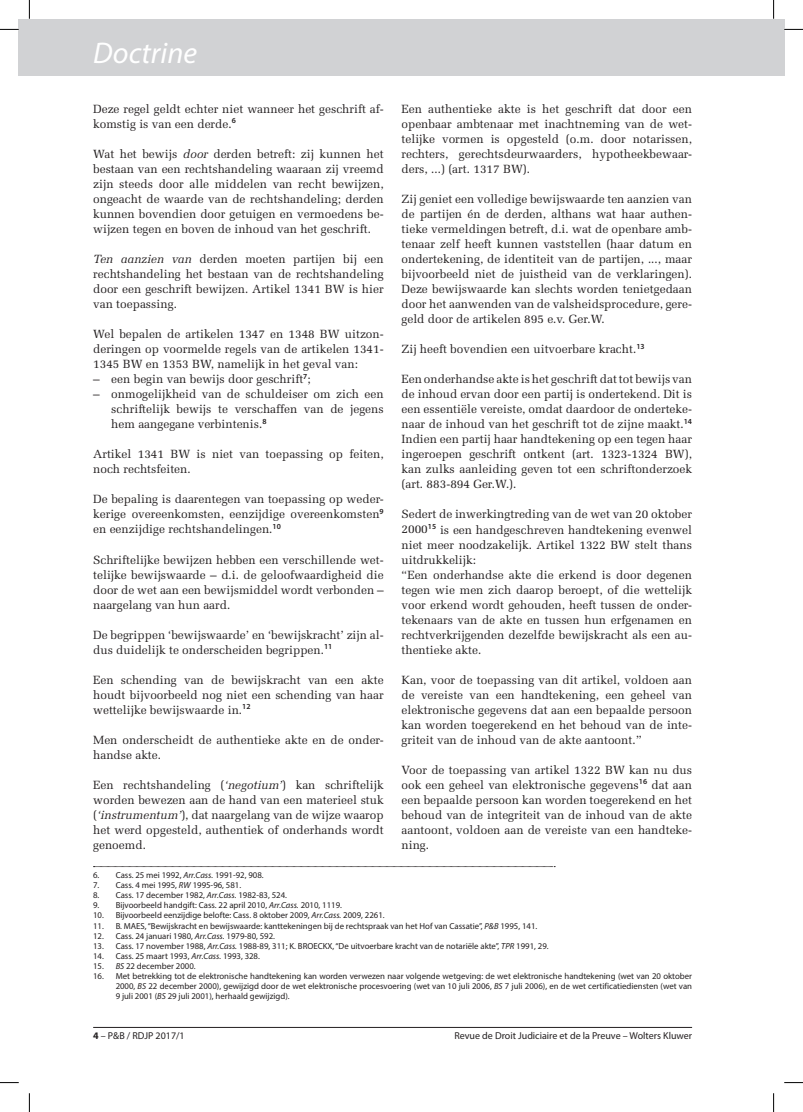
<style>
.page{position:relative;width:803px;height:1112px;background:#fff}
.page>*{position:absolute;margin:0;border:0;box-sizing:border-box;transform-origin:0 0}
.t1{font:italic 30px "Myriad Pro";color:#fff}
.t2{font:11.88px/15px "Melior LT Std";color:#231f20;text-align:justify}
.t3{font:10px "Myriad Pro";color:#231f20}
.t4{font:8.75px/10px "Myriad Pro";color:#231f20;text-align:justify}
.s1{font-style:italic}
.s2{font-weight:700}
</style>
<div class="page">
<div style="left:19px;top:19px;width:765px;height:56px;background:#d1d2d4"></div>
<hr style="left:93px;top:1026px;width:599px;height:1px;background:#231f20">
<svg style="left:93px;top:866px;width:462px;height:1px"></svg>
<svg style="left:0;top:29px;width:19px;height:1px"></svg>
<svg style="left:784px;top:29px;width:19px;height:1px"></svg>
<svg style="left:0;top:1082px;width:19px;height:1px"></svg>
<svg style="left:784px;top:1082px;width:19px;height:1px"></svg>
<svg style="left:29px;top:0;width:1px;height:19px"></svg>
<svg style="left:29px;top:1093px;width:1px;height:18px"></svg>
<svg style="left:773px;top:0;width:1px;height:19px"></svg>
<svg style="left:773px;top:1093px;width:1px;height:18px"></svg>
<h1 class="t1" style="left:93px;top:34px;width:105px">Doctrine</h1>
<p class="t2" style="left:93px;top:102px;width:292px">Deze regel geldt echter niet wanneer het geschrift af&shy;komstig is van een derde.<sup>6</sup></p>
<p class="t2" style="left:93px;top:147px;width:292px">Wat het bewijs <span class="s1">door</span> derden betreft: zij kunnen het bestaan van een rechtshandeling waaraan zij vreemd zijn steeds door alle middelen van recht bewijzen, ongeacht de waarde van de rechtshandeling; derden kunnen bovendien door getuigen en vermoedens be&shy;wijzen tegen en boven de inhoud van het geschrift.</p>
<p class="t2" style="left:93px;top:252px;width:292px"><span class="s1">Ten aanzien van</span> derden moeten partijen bij een rechtshandeling het bestaan van de rechtshandeling door een geschrift bewijzen. Artikel 1341 BW is hier van toepassing.</p>
<p class="t2" style="left:93px;top:327px;width:292px">Wel bepalen de artikelen 1347 en 1348 BW uitzon&shy;deringen op voormelde regels van de artikelen 1341- 1345 BW en 1353 BW, namelijk in het geval van:</p>
<p class="t2" style="left:93px;top:372px;width:219px">– een begin van bewijs door geschrift<sup>7</sup>;</p>
<p class="t2" style="left:111px;top:387px;width:274px;text-indent:-18px">– onmogelijkheid van de schuldeiser om zich een schriftelijk bewijs te verschaffen van de jegens hem aangegane verbintenis.<sup>8</sup></p>
<p class="t2" style="left:93px;top:447px;width:292px">Artikel 1341 BW is niet van toepassing op feiten, noch rechtsfeiten.</p>
<p class="t2" style="left:93px;top:492px;width:292px">De bepaling is daarentegen van toepassing op weder&shy;kerige overeenkomsten, eenzijdige overeenkomsten<sup>9 </sup>en eenzijdige rechtshandelingen.<sup>10</sup></p>
<p class="t2" style="left:93px;top:552px;width:292px">Schriftelijke bewijzen hebben een verschillende wet&shy;telijke bewijswaarde – d.i. de geloofwaardigheid die door de wet aan een bewijsmiddel wordt verbonden – naargelang van hun aard.</p>
<p class="t2" style="left:93px;top:627px;width:292px">De begrippen ‘bewijswaarde’ en ‘bewijskracht’ zijn al&shy;dus duidelijk te onderscheiden begrippen.<sup>11</sup></p>
<p class="t2" style="left:93px;top:672px;width:292px">Een schending van de bewijskracht van een akte houdt bijvoorbeeld nog niet een schending van haar wettelijke bewijswaarde in.<sup>12</sup></p>
<p class="t2" style="left:93px;top:732px;width:292px">Men onderscheidt de authentieke akte en de onder&shy;handse akte.</p>
<p class="t2" style="left:93px;top:777px;width:292px">Een rechtshandeling (<span class="s1">‘negotium’</span>) kan schriftelijk worden bewezen aan de hand van een materieel stuk (<span class="s1">‘instrumentum’</span>), dat naargelang van de wijze waarop het werd opgesteld, authentiek of onderhands wordt genoemd.</p>
<p class="t2" style="left:401px;top:102px;width:292px">Een authentieke akte is het geschrift dat door een openbaar ambtenaar met inachtneming van de wet&shy;telijke vormen is opgesteld (o.m. door notarissen, rechters, gerechtsdeurwaarders, hypotheekbewaar&shy;ders, ...) (art. 1317 BW).</p>
<p class="t2" style="left:401px;top:192px;width:292px">Zij geniet een volledige bewijswaarde ten aanzien van de partijen én de derden, althans wat haar authen&shy;tieke vermeldingen betreft, d.i. wat de openbare amb&shy;tenaar zelf heeft kunnen vaststellen (haar datum en ondertekening, de identiteit van de partijen, ..., maar bijvoorbeeld niet de juistheid van de verklaringen).<br>Deze bewijswaarde kan slechts worden tenietgedaan door het aanwenden van de valsheidsprocedure, gere&shy;geld door de artikelen 895 e.v. Ger.W.</p>
<p class="t2" style="left:401px;top:342px;width:245px">Zij heeft bovendien een uitvoerbare kracht.<sup>13</sup></p>
<p class="t2" style="left:401px;top:372px;width:292px">Een onderhandse akte is het geschrift dat tot bewijs van de inhoud ervan door een partij is ondertekend<span class="s1">.</span> Dit is een essentiële vereiste, omdat daardoor de onderteke&shy;naar de inhoud van het geschrift tot de zijne maakt.<sup>14<br></sup>Indien een partij haar handtekening op een tegen haar ingeroepen geschrift ontkent (art. 1323-1324 BW), kan zulks aanleiding geven tot een schriftonderzoek (art. 883-894 Ger.W.).</p>
<p class="t2" style="left:401px;top:507px;width:292px;text-align:left">Sedert de inwerkingtreding van de wet van 20 oktober 2000<sup>15</sup> is een handgeschreven handtekening evenwel niet meer noodzakelijk. Artikel 1322 BW stelt thans uitdrukkelijk:<br>“Een onderhandse akte die erkend is door degenen tegen wie men zich daarop beroept, of die wettelijk voor erkend wordt gehouden, heeft tussen de onder&shy;tekenaars van de akte en tussen hun erfgenamen en rechtverkrijgenden dezelfde bewijskracht als een au&shy;thentieke akte.</p>
<p class="t2" style="left:401px;top:672px;width:292px">Kan, voor de toepassing van dit artikel, voldoen aan de vereiste van een handtekening, een geheel van elektronische gegevens dat aan een bepaalde persoon kan worden toegerekend en het behoud van de inte&shy;griteit van de inhoud van de akte aantoont.”</p>
<p class="t2" style="left:401px;top:762px;width:292px">Voor de toepassing van artikel 1322 BW kan nu dus ook een geheel van elektronische gegevens<sup>16</sup> dat aan een bepaalde persoon kan worden toegerekend en het behoud van de integriteit van de inhoud van de akte aantoont, voldoen aan de vereiste van een handteke&shy;ning.</p>
<p class="t4" style="left:93px;top:869px;width:172px">6. Cass. 25 mei 1992, <span class="s1">Arr.Cass.</span> 1991-92, 908.</p>
<p class="t4" style="left:93px;top:879px;width:150px">7. Cass. 4 mei 1995, <span class="s1">RW</span> 1995-96, 581.</p>
<p class="t4" style="left:93px;top:890px;width:195px">8. Cass. 17 december 1982, <span class="s1">Arr.Cass.</span> 1982-83, 524.</p>
<p class="t4" style="left:93px;top:900px;width:250px">9. Bijvoorbeeld handgift: Cass. 22 april 2010, <span class="s1">Arr.Cass.</span> 2010, 1119.</p>
<p class="t4" style="left:93px;top:910px;width:293px">10. Bijvoorbeeld eenzijdige belofte: Cass. 8 oktober 2009, <span class="s1">Arr.Cass.</span> 2009, 2261.</p>
<p class="t4" style="left:93px;top:920px;width:446px">11. B. MAES, “Bewijskracht en bewijswaarde: kanttekeningen bij de rechtspraak van het Hof van Cassatie”, <span class="s1">P&amp;B</span> 1995, 141.</p>
<p class="t4" style="left:93px;top:930px;width:183px">12. Cass. 24 januari 1980, <span class="s1">Arr.Cass.</span> 1979-80, 592.</p>
<p class="t4" style="left:93px;top:940px;width:457px">13. Cass. 17 november 1988, <span class="s1">Arr.Cass.</span> 1988-89, 311; K. BROECKX, “De uitvoerbare kracht van de notariële akte”, <span class="s1">TPR</span> 1991, 29.</p>
<p class="t4" style="left:93px;top:950px;width:168px">14. Cass. 25 maart 1993, <span class="s1">Arr.Cass.</span> 1993, 328.</p>
<p class="t4" style="left:93px;top:960px;width:104px">15. <span class="s1">BS</span> 22 december 2000.</p>
<p class="t4" style="left:116px;top:970px;width:578px;text-indent:-22px">16. Met betrekking tot de elektronische handtekening kan worden verwezen naar volgende wetgeving: de wet elektronische handtekening (wet van 20 oktober 2000, <span class="s1">BS</span> 22 december 2000), gewijzigd door de wet elektronische procesvoering (wet van 10 juli 2006, <span class="s1">BS</span> 7 juli 2006), en de wet certificatiediensten (wet van 9 juli 2001 (<span class="s1">BS</span> 29 juli 2001), herhaald gewijzigd).</p>
<p class="t3" style="left:93px;top:1028px;width:93px"><span class="s2">4</span> – P&amp;B / RDJP 2017/1</p>
<p class="t3" style="left:454px;top:1028px;width:239px">Revue de Droit Judiciaire et de la Preuve – Wolters Kluwer</p>
</div>
